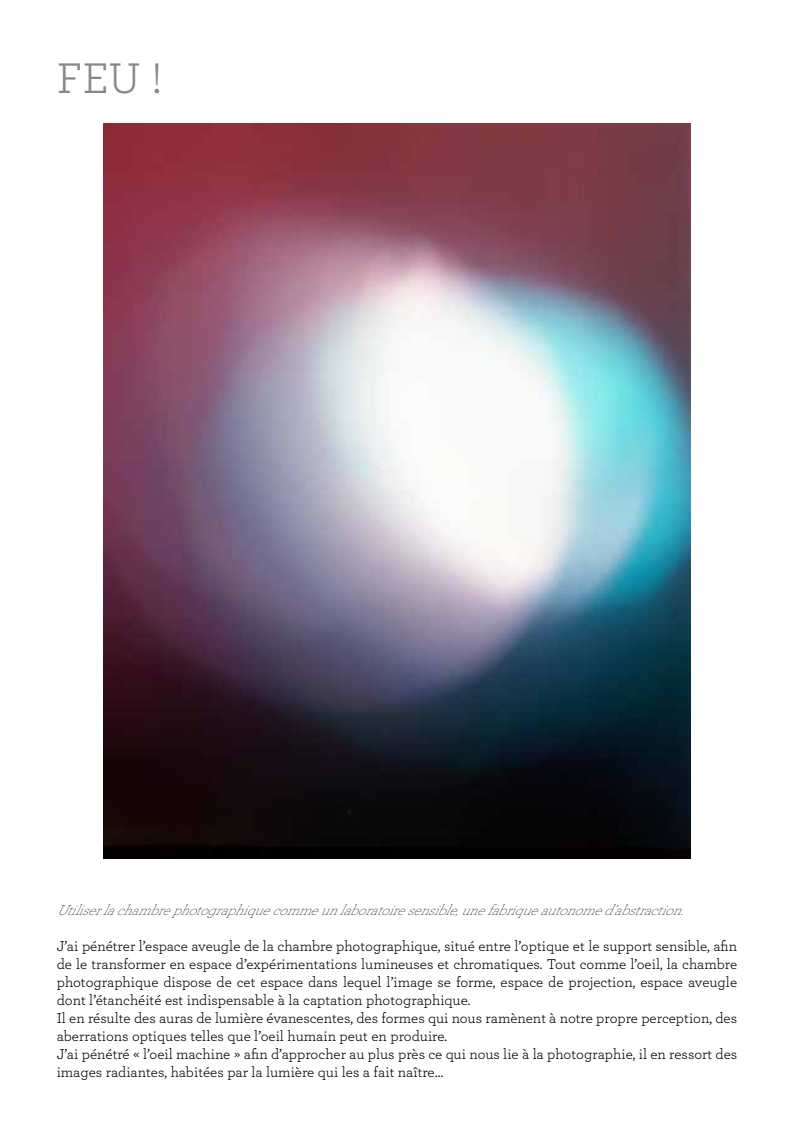
<style>
.page{position:relative;width:794px;height:1134px;background:#fff}
.page>*{position:absolute;margin:0;border:0;box-sizing:border-box;transform-origin:0 0}
.t1{font:45px "Archer";color:#86888a}
.t2{font:15px/18px "Archer";color:#000}
.t3{font:italic 200 15px "Archer";color:#000}
</style>
<div class="page">
<img style="left:103px;top:123px;width:588px;height:735px">
<h1 class="t1" style="left:57px;top:47px;width:107px">FEU !</h1>
<p class="t3" style="left:57px;top:901px;width:636px">Utiliserlachambrephotographiquecommeunlaboratoiresensible,unefabriqueautonomed’abstraction.</p>
<p class="t2" style="left:57px;top:936px;width:682px">J’ai pénétrer l’espace aveugle de la chambre photographique, situé entre l’optique et le support sensible, afin de le transformer en espace d’expérimentations lumineuses et chromatiques. Tout comme l’oeil, la chambre photographique dispose de cet espace dans lequel l’image se forme, espace de projection, espace aveugle dont l’étanchéité est indispensable à la captation photographique.<br>Il en résulte des auras de lumière évanescentes, des formes qui nous ramènent à notre propre perception, des aberrations optiques telles que l’oeil humain peut en produire.<br>J’ai pénétré « l’oeil machine » afin d’approcher au plus près ce qui nous lie à la photographie, il en ressort des images radiantes, habitées par la lumière qui les a fait naître…</p>
</div>
